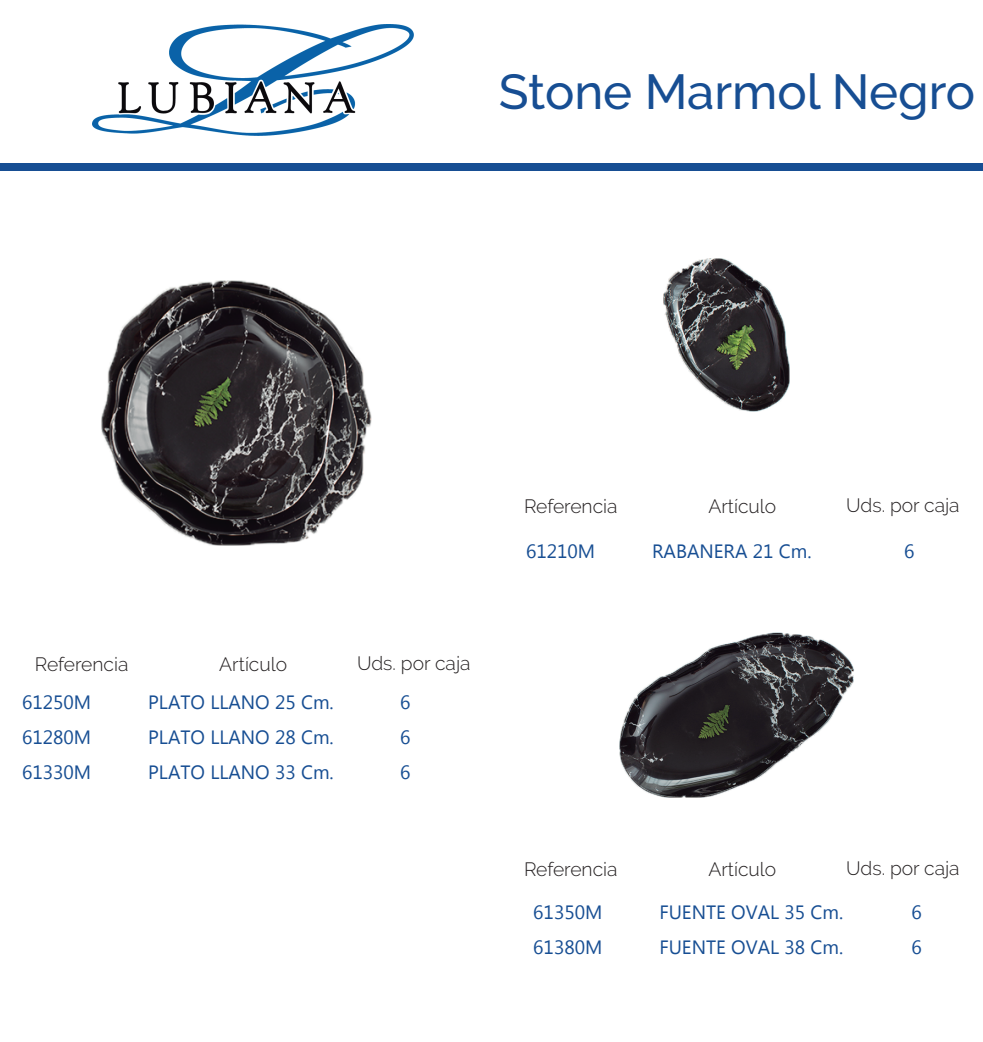
<style>
.page{position:relative;width:983px;height:1042px;background:#fff}
.page>*{position:absolute;margin:0;border:0;box-sizing:border-box;transform-origin:0 0}
.t1{font:500 49px "Raleway";color:#174e93}
.t2{font:19.25px "Myanmar Text";color:#174e93}
.t3{font:300 19.25px "Raleway";color:#231f20}
</style>
<div class="page">
<img style="left:619px;top:632px;width:235px;height:165px">
<img style="left:663px;top:258px;width:126px;height:154px">
<img style="left:102px;top:281px;width:269px;height:264px">
<img style="left:93px;top:25px;width:320px;height:110px">
<div style="left:0;top:163px;width:982px;height:7px;background:#174e93"></div>
<h1 class="t1" style="left:498px;top:63px;width:478px">Stone Marmol Negro</h1>
<p class="t3" style="left:35px;top:653px;width:95px">Referencia</p>
<p class="t3" style="left:219px;top:653px;width:69px">Artículo</p>
<p class="t3" style="left:357px;top:652px;width:115px">Uds. por caja</p>
<p class="t2" style="left:22px;top:690px;width:71px">61250M</p>
<p class="t2" style="left:148px;top:690px;width:187px">PLATO LLANO 25 Cm.</p>
<p class="t2" style="left:400px;top:690px;width:12px">6</p>
<p class="t2" style="left:22px;top:725px;width:71px">61280M</p>
<p class="t2" style="left:148px;top:725px;width:187px">PLATO LLANO 28 Cm.</p>
<p class="t2" style="left:400px;top:725px;width:12px">6</p>
<p class="t2" style="left:22px;top:760px;width:71px">61330M</p>
<p class="t2" style="left:148px;top:760px;width:187px">PLATO LLANO 33 Cm.</p>
<p class="t2" style="left:400px;top:760px;width:12px">6</p>
<p class="t3" style="left:524px;top:495px;width:95px">Referencia</p>
<p class="t3" style="left:708px;top:495px;width:69px">Artículo</p>
<p class="t3" style="left:846px;top:494px;width:115px">Uds. por caja</p>
<p class="t2" style="left:526px;top:540px;width:71px">61210M</p>
<p class="t2" style="left:652px;top:540px;width:161px">RABANERA 21 Cm.</p>
<p class="t2" style="left:904px;top:540px;width:12px">6</p>
<p class="t3" style="left:524px;top:858px;width:95px">Referencia</p>
<p class="t3" style="left:708px;top:858px;width:69px">Artículo</p>
<p class="t3" style="left:846px;top:856px;width:115px">Uds. por caja</p>
<p class="t2" style="left:533px;top:901px;width:71px">61350M</p>
<p class="t2" style="left:659px;top:901px;width:185px">FUENTE OVAL 35 Cm.</p>
<p class="t2" style="left:911px;top:901px;width:12px">6</p>
<p class="t2" style="left:533px;top:936px;width:71px">61380M</p>
<p class="t2" style="left:659px;top:936px;width:185px">FUENTE OVAL 38 Cm.</p>
<p class="t2" style="left:911px;top:936px;width:12px">6</p>
</div>
